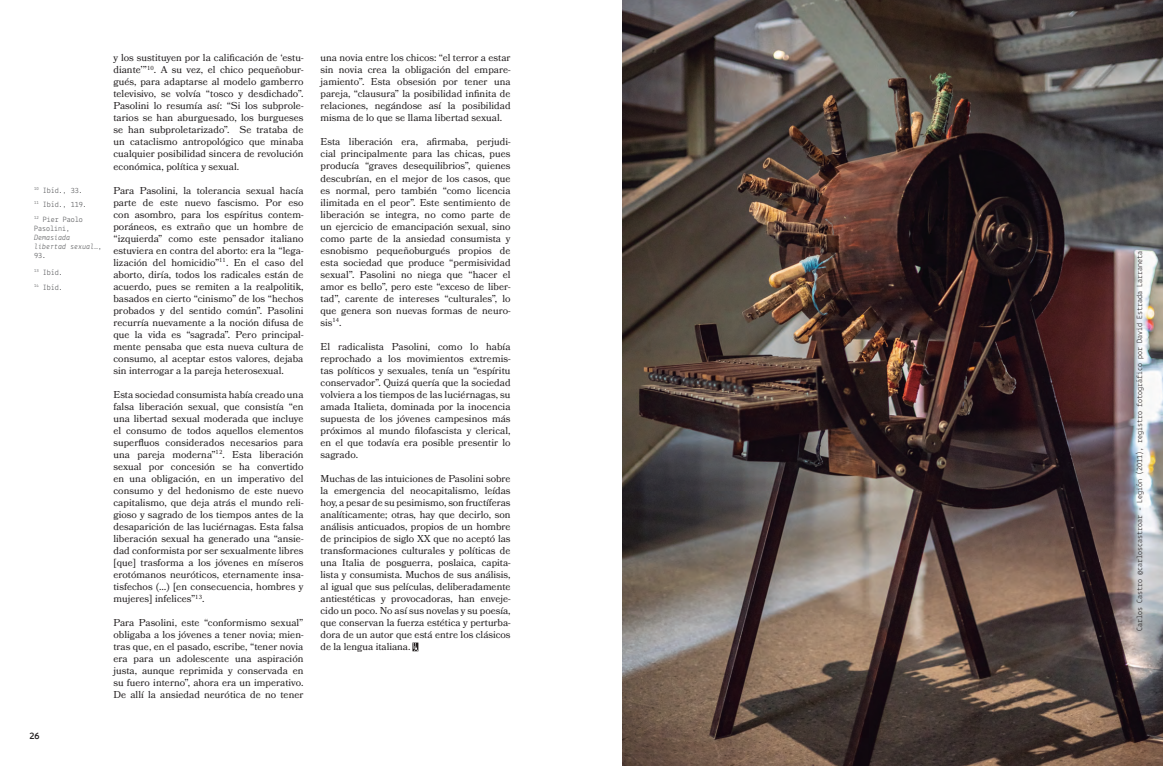
<style>
.page{position:relative;width:1163px;height:766px;background:#fff}
.page>*{position:absolute;margin:0;border:0;box-sizing:border-box;transform-origin:0 0}
.t1{font:10px/12px "Bookmania";color:#231f20;text-align:justify}
.t2{font:700 10px "Lekton";color:#231f20}
.t3{font:8px "Lekton";color:#231f20}
.t4{font:8px/14.3px "Lekton";color:#57585a}
.t5{font:italic 8px/9px "Lekton";color:#57585a}
.s1{font-style:normal}
</style>
<div class="page">
<img style="left:622px;top:0;width:540px;height:765px">
<svg style="left:412px;top:642px;width:6px;height:9px"></svg>
<p class="t4" style="left:34px;top:183px;width:54px"><sup>10</sup> Ibíd., 33.<br><sup>11</sup> Ibíd., 119.<br><sup>12</sup> Pier Paolo</p>
<p class="t4" style="left:34px;top:221px;width:37px">Pasolini,</p>
<p class="t5" style="left:34px;top:232px;width:69px">Demasiada libertad sexual…<span class="s1">,<br>93.</span></p>
<p class="t4" style="left:34px;top:264px;width:30px;line-height:15.6px"><sup>13</sup> Ibíd.<br><sup>14</sup> Ibíd.</p>
<p class="t1" style="left:113px;top:52px;width:191px">y los sustituyen por la calificación de ‘estu&shy;diante’”<sup>10</sup>. A su vez, el chico pequeñobur&shy;gués, para adaptarse al modelo gamberro televisivo, se volvía “tosco y desdichado”.<br>Pasolini lo resumía así: “Si los subprole&shy;tarios se han aburguesado, los burgueses se han subproletarizado”. Se trataba de un cataclismo antropológico que minaba cualquier posibilidad sincera de revolución económica, política y sexual.</p>
<p class="t1" style="left:113px;top:184px;width:191px">Para Pasolini, la tolerancia sexual hacía parte de este nuevo fascismo. Por eso con asombro, para los espíritus contem&shy;poráneos, es extraño que un hombre de “izquierda” como este pensador italiano estuviera en contra del aborto: era la “lega&shy;lización del homicidio”<sup>11</sup>. En el caso del aborto, diría, todos los radicales están de acuerdo, pues se remiten a la realpolitik, basados en cierto “cinismo” de los “hechos probados y del sentido común”. Pasolini recurría nuevamente a la noción difusa de que la vida es “sagrada”. Pero principal&shy;mente pensaba que esta nueva cultura de consumo, al aceptar estos valores, dejaba sin interrogar a la pareja heterosexual.</p>
<p class="t1" style="left:113px;top:388px;width:191px">Esta sociedad consumista había creado una falsa liberación sexual, que consistía “en una libertad sexual moderada que incluye el consumo de todos aquellos elementos superfluos considerados necesarios para una pareja moderna”<sup>12</sup>. Esta liberación sexual por concesión se ha convertido en una obligación, en un imperativo del consumo y del hedonismo de este nuevo capitalismo, que deja atrás el mundo reli&shy;gioso y sagrado de los tiempos antes de la desaparición de las luciérnagas. Esta falsa liberación sexual ha generado una “ansie&shy;dad conformista por ser sexualmente libres [que] trasforma a los jóvenes en míseros erotómanos neuróticos, eternamente insa&shy;tisfechos (…) [en consecuencia, hombres y mujeres] infelices”<sup>13</sup>.</p>
<p class="t1" style="left:113px;top:616px;width:191px">Para Pasolini, este “conformismo sexual” obligaba a los jóvenes a tener novia; mien&shy;tras que, en el pasado, escribe, “tener novia era para un adolescente una aspiración justa, aunque reprimida y conservada en su fuero interno”, ahora era un imperativo.<br>De allí la ansiedad neurótica de no tener</p>
<p class="t2" style="left:29px;top:729px;width:12px">26</p>
<p class="t1" style="left:320px;top:52px;width:191px">una novia entre los chicos: “el terror a estar sin novia crea la obligación del empare&shy;jamiento”. Esta obsesión por tener una pareja, “clausura” la posibilidad infinita de relaciones, negándose así la posibilidad misma de lo que se llama libertad sexual.</p>
<p class="t1" style="left:320px;top:136px;width:191px">Esta liberación era, afirmaba, perjudi&shy;cial principalmente para las chicas, pues producía “graves desequilibrios”, quienes descubrían, en el mejor de los casos, que es normal, pero también “como licencia ilimitada en el peor”. Este sentimiento de liberación se integra, no como parte de un ejercicio de emancipación sexual, sino como parte de la ansiedad consumista y esnobismo pequeñoburgués propios de esta sociedad que produce “permisividad sexual”. Pasolini no niega que “hacer el amor es bello”, pero este “exceso de liber&shy;tad”, carente de intereses “culturales”, lo que genera son nuevas formas de neuro&shy;sis<sup>14</sup>.</p>
<p class="t1" style="left:320px;top:340px;width:191px">El radicalista Pasolini, como lo había reprochado a los movimientos extremis&shy;tas políticos y sexuales, tenía un “espíritu conservador”. Quizá quería que la sociedad volviera a los tiempos de las luciérnagas, su amada Italieta, dominada por la inocencia supuesta de los jóvenes campesinos más próximos al mundo filofascista y clerical, en el que todavía era posible presentir lo sagrado.</p>
<p class="t1" style="left:320px;top:472px;width:191px">Muchas de las intuiciones de Pasolini sobre la emergencia del neocapitalismo, leídas hoy, a pesar de su pesimismo, son fructíferas analíticamente; otras, hay que decirlo, son análisis anticuados, propios de un hombre de principios de siglo XX que no aceptó las transformaciones culturales y políticas de una Italia de posguerra, poslaica, capita&shy;lista y consumista. Muchos de sus análisis, al igual que sus películas, deliberadamente antiestéticas y provocadoras, han enveje&shy;cido un poco. No así sus novelas y su poesía, que conservan la fuerza estética y perturba&shy;dora de un autor que está entre los clásicos de la lengua italiana.</p>
<p class="t3" style="left:1134px;top:631px;width:381px;rotate:-90deg">Carlos Castro @carloscastroar - Legión (2011), registro fotográfico por David Estrada Larraneta</p>
</div>
